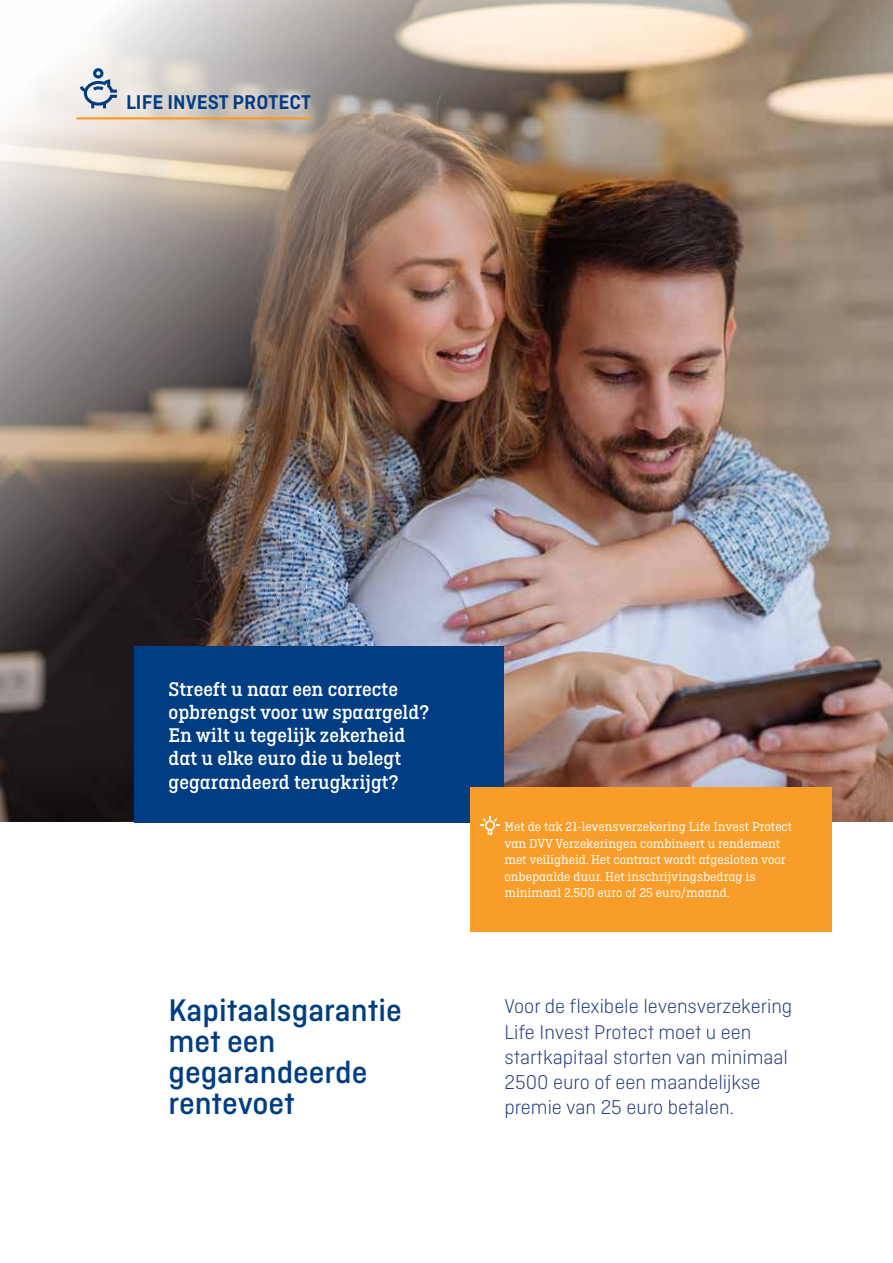
<style>
.page{position:relative;width:893px;height:1263px;background:#fff}
.page>*{position:absolute;margin:0;border:0;box-sizing:border-box;transform-origin:0 0}
.t1{font:500 33px/31.2px "Ciutadella";color:#003d83}
.t2{font:300 21px/25.2px "Ciutadella";color:#233c79}
.t3{font:600 21px "Ciutadella";color:#003d83}
.t4{font:500 20.85px/23.2px "Ciutadella Slab";color:#fff}
.t5{font:13.5px/16.5px "Ciutadella Slab";color:#fff}
</style>
<div class="page">
<img style="left:0;top:0;width:893px;height:821px">
<div style="left:51px;top:40px;width:288px;height:111px;background:#fff;opacity:.9"></div>
<hr style="left:77px;top:117px;width:234px;height:2px;background:#f99d2a">
<svg style="left:80px;top:68px;width:37px;height:40px"></svg>
<div style="left:134px;top:646px;width:370px;height:177px;background:#003d83"></div>
<div style="left:470px;top:787px;width:362px;height:144px;background:#f99d2a"></div>
<svg style="left:480px;top:816px;width:20px;height:19px"></svg>
<h2 class="t3" style="left:126px;top:90px;width:186px">LIFE INVEST PROTECT</h2>
<h3 class="t4" style="left:168px;top:677px;width:262px">Streeft u naar een correcte opbrengst voor uw spaargeld?<br>En wilt u tegelijk zekerheid dat u elke euro die u belegt gegarandeerd terugkrijgt?</h3>
<h1 class="t1" style="left:168px;top:994px;width:235px">Kapitaalsgarantie met een gegarandeerde rentevoet</h1>
<p class="t5" style="left:504px;top:819px;width:289px">Met de tak 21-levensverzekering Life Invest Protect van DVV Verzekeringen combineert u rendement met veiligheid. Het contract wordt afgesloten voor onbepaalde duur. Het inschrijvingsbedrag is minimaal 2.500 euro of 25 euro/maand.</p>
<h2 class="t2" style="left:504px;top:994px;width:289px">Voor de flexibele levensverzekering<br>Life Invest Protect moet u een startkapitaal storten van minimaal<br>2500 euro of een maandelijkse premie van 25 euro betalen.</h2>
</div>
